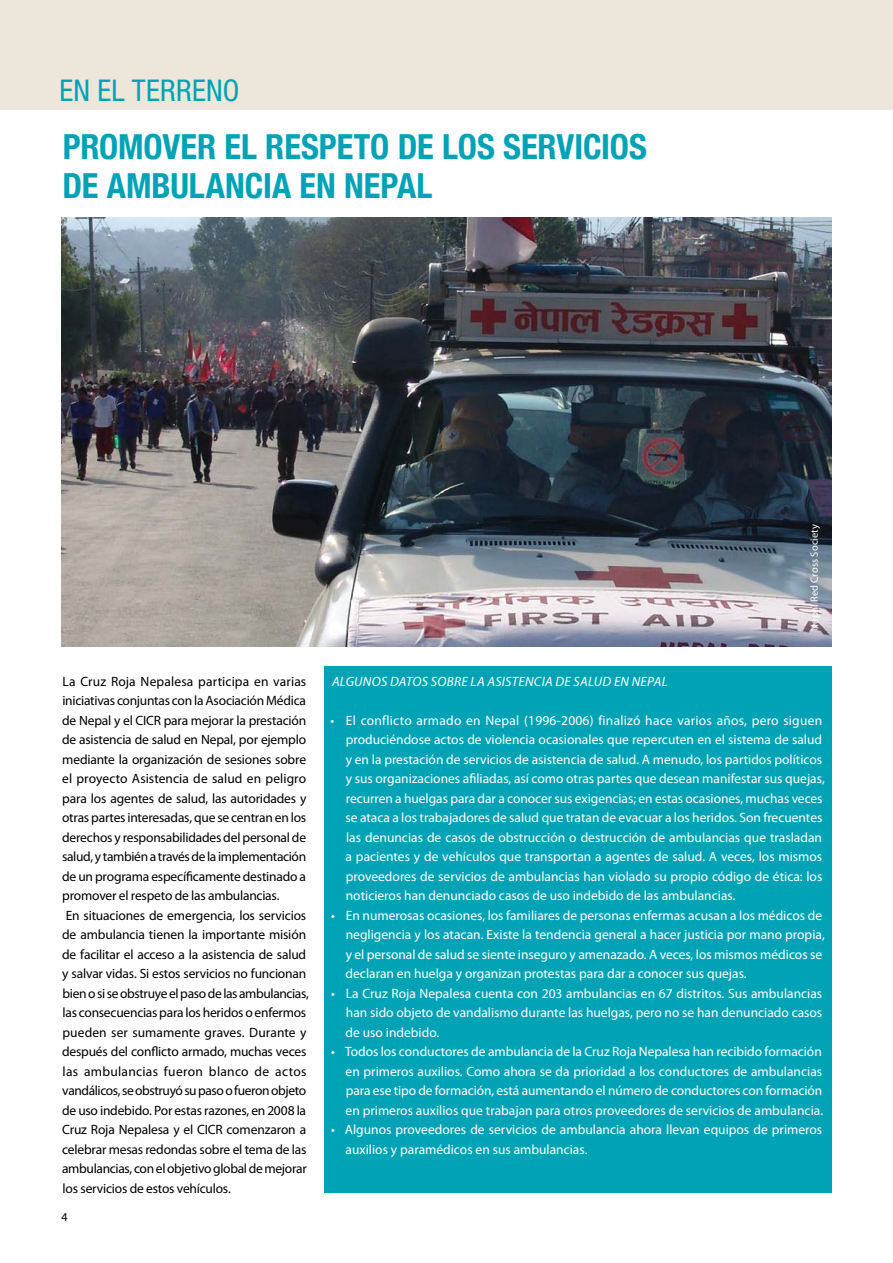
<style>
.page{position:relative;width:893px;height:1263px;background:#fff}
.page>*{position:absolute;margin:0;border:0;box-sizing:border-box;transform-origin:0 0}
.t1{font:700 condensed 34.5px/39px "Helvetica Neue";letter-spacing:-.005em;color:#00a3b6}
.t2{font:condensed 30px "Helvetica Neue LT Std";letter-spacing:.01em;color:#00a3b6}
.t3{font:13.5px/19.5px "Myriad Pro";color:#fff}
.t4{font:13.5px/19.5px "Myriad Pro";letter-spacing:-.015em;color:#000}
.t5{font:italic 13.5px "Myriad Pro";letter-spacing:.015em;color:#fff}
.t6{font:12px "Myriad Pro";color:#000}
.t7{font:10.5px "Myriad Pro";letter-spacing:.015em;color:#fff}
</style>
<div class="page">
<div style="left:0;top:0;width:893px;height:110px;background:#ede7db"></div>
<img style="left:62px;top:218px;width:769px;height:429px">
<div style="left:324px;top:666px;width:507px;height:527px;background:#00a3b6"></div>
<h2 class="t2" style="left:60px;top:73px;width:149px">EN EL TERRENO</h2>
<h1 class="t1" style="left:62px;top:125px;width:586px">PROMOVER EL RESPETO DE LOS SERVICIOS<br>DE AMBULANCIA EN NEPAL</h1>
<p class="t7" style="left:808px;top:631px;width:109px;rotate:-90deg">Nepal Red Cross Society</p>
<p class="t4" style="left:62px;top:671px;width:248px">La Cruz Roja Nepalesa participa en varias iniciativas conjuntas con la Asociación Médica de Nepal y el CICR para mejorar la prestación de asistencia de salud en Nepal, por ejemplo mediante la organización de sesiones sobre el proyecto Asistencia de salud en peligro para los agentes de salud, las autoridades y otras partes interesadas, que se centran en los derechos y responsabilidades del personal de salud, y también a través de la implementación de un programa específicamente destinado a promover el respeto de las ambulancias.<br>En situaciones de emergencia, los servicios de ambulancia tienen la importante misión de facilitar el acceso a la asistencia de salud y salvar vidas. Si estos servicios no funcionan bien o si se obstruye el paso de las ambulancias, las consecuencias para los heridos o enfermos pueden ser sumamente graves. Durante y después del conflicto armado, muchas veces las ambulancias fueron blanco de actos vandálicos, se obstruyó su paso o fueron objeto de uso indebido. Por estas razones, en 2008 la Cruz Roja Nepalesa y el CICR comenzaron a celebrar mesas redondas sobre el tema de las ambulancias, con el objetivo global de mejorar los servicios de estos vehículos.</p>
<p class="t6" style="left:62px;top:1210px;width:8px">4</p>
<p class="t5" style="left:332px;top:673px;width:337px">ALGUNOS DATOS SOBRE LA ASISTENCIA DE SALUD EN NEPAL</p>
<p class="t3" style="left:346px;top:710px;width:481px;text-indent:-15px">• El conflicto armado en Nepal (1996-2006) finalizó hace varios años, pero siguen produciéndose actos de violencia ocasionales que repercuten en el sistema de salud y en la prestación de servicios de asistencia de salud. A menudo, los partidos políticos y sus organizaciones afiliadas, así como otras partes que desean manifestar sus quejas, recurren a huelgas para dar a conocer sus exigencias; en estas ocasiones, muchas veces se ataca a los trabajadores de salud que tratan de evacuar a los heridos. Son frecuentes las denuncias de casos de obstrucción o destrucción de ambulancias que trasladan a pacientes y de vehículos que transportan a agentes de salud. A veces, los mismos proveedores de servicios de ambulancias han violado su propio código de ética: los noticieros han denunciado casos de uso indebido de las ambulancias.</p>
<p class="t3" style="left:346px;top:905px;width:481px;text-indent:-14px">• En numerosas ocasiones, los familiares de personas enfermas acusan a los médicos de negligencia y los atacan. Existe la tendencia general a hacer justicia por mano propia, y el personal de salud se siente inseguro y amenazado. A veces, los mismos médicos se declaran en huelga y organizan protestas para dar a conocer sus quejas.</p>
<p class="t3" style="left:346px;top:983px;width:478px;text-align:justify;text-indent:-14px">• La Cruz Roja Nepalesa cuenta con 203 ambulancias en 67 distritos. Sus ambulancias han sido objeto de vandalismo durante las huelgas, pero no se han denunciado casos de uso indebido.</p>
<p class="t3" style="left:346px;top:1042px;width:479px;text-align:justify;text-indent:-14px">• Todos los conductores de ambulancia de la Cruz Roja Nepalesa han recibido formación en primeros auxilios. Como ahora se da prioridad a los conductores de ambulancias para ese tipo de formación, está aumentando el número de conductores con formación en primeros auxilios que trabajan para otros proveedores de servicios de ambulancia.</p>
<p class="t3" style="left:346px;top:1120px;width:478px;text-indent:-14px">• Algunos proveedores de servicios de ambulancia ahora llevan equipos de primeros auxilios y paramédicos en sus ambulancias.</p>
</div>
